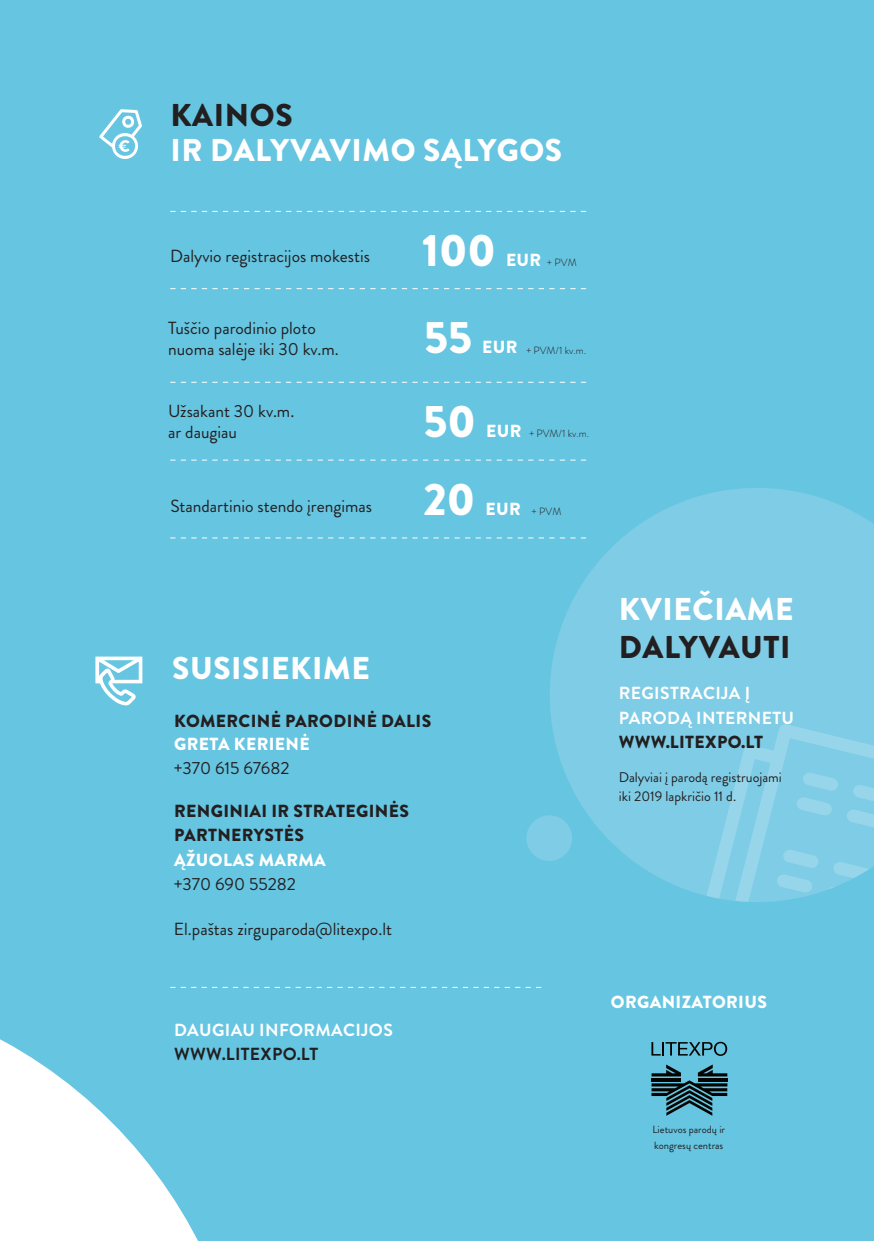
<style>
.page{position:relative;width:874px;height:1241px;background:#fff}
.page>*{position:absolute;margin:0;border:0;box-sizing:border-box;transform-origin:0 0}
.t1{font:900 45.5px "Brandon Grotesque";color:#fff}
.t2{font:900 31.5px/35px "Brandon Grotesque";letter-spacing:.02em;color:#fff}
.t3{font:17.5px/21px "Brandon Grotesque";color:#231f20}
.t4{font:900 17.5px/24.5px "Brandon Grotesque";letter-spacing:.02em;color:#231f20}
.t5{font:700 17.5px "Brandon Grotesque";letter-spacing:.02em;color:#fff}
.t6{font:900 17.5px "Brandon Grotesque";letter-spacing:.02em;color:#fff}
.t7{font:700 17.5px "Brandon Grotesque";letter-spacing:.02em;color:#231f20}
.t8{font:14px/19.2px "Brandon Grotesque";color:#231f20}
.t9{font:10.5px/15.8px "Brandon Grotesque";color:#231f20}
.t10{font:300 10.5px "Brandon Grotesque";color:#231f20}
.s1{color:#231f20}
.s2{color:#fff}
.s3{font-weight:400}
</style>
<div class="page">
<div style="left:0;top:0;width:873px;height:1240px;background:#66c5e1"></div>
<svg style="left:651px;top:1064px;width:76px;height:51px"></svg>
<svg style="left:651px;top:1041px;width:75px;height:14px"></svg>
<svg style="left:99px;top:109px;width:43px;height:50px"></svg>
<svg style="left:170px;top:211px;width:415px;height:1px"></svg>
<svg style="left:170px;top:288px;width:415px;height:1px"></svg>
<svg style="left:170px;top:382px;width:415px;height:1px"></svg>
<svg style="left:170px;top:459px;width:415px;height:1px"></svg>
<svg style="left:170px;top:537px;width:374px;height:1px"></svg>
<svg style="left:254px;top:986px;width:287px;height:1px"></svg>
<svg style="left:0;top:986px;width:249px;height:254px"></svg>
<div style="left:526px;top:815px;width:46px;height:45px;background:#7ecce5;border-radius:50%"></div>
<svg style="left:549px;top:488px;width:324px;height:402px;fill:#7ecce5"></svg>
<svg style="left:688px;top:723px;width:185px;height:179px;background:#83cee6"></svg>
<svg style="left:95px;top:656px;width:48px;height:50px"></svg>
<p class="t2" style="left:170px;top:98px;width:393px"><span class="s1">KAINOS<br></span>IR DALYVAVIMO SĄLYGOS</p>
<p class="t3" style="left:170px;top:245px;width:201px">Dalyvio registracijos mokestis</p>
<p class="t1" style="left:422px;top:217px;width:75px">100</p>
<p class="t6" style="left:505px;top:247px;width:37px">EUR</p>
<p class="t10" style="left:546px;top:255px;width:32px">+ PVM</p>
<p class="t3" style="left:168px;top:317px;width:172px">Tuščio parodinio ploto nuoma salėje iki 30 kv.m.</p>
<p class="t1" style="left:424px;top:305px;width:49px">55</p>
<p class="t6" style="left:482px;top:335px;width:37px">EUR</p>
<p class="t10" style="left:525px;top:342px;width:61px">+ PVM/1 kv.m.</p>
<p class="t3" style="left:168px;top:400px;width:128px">Užsakant 30 kv.m. ar daugiau</p>
<p class="t1" style="left:423px;top:389px;width:54px">50</p>
<p class="t6" style="left:486px;top:418px;width:37px">EUR</p>
<p class="t10" style="left:528px;top:426px;width:61px">+ PVM/1 kv.m.</p>
<p class="t3" style="left:170px;top:496px;width:203px">Standartinio stendo įrengimas</p>
<p class="t1" style="left:423px;top:467px;width:53px">20</p>
<p class="t6" style="left:485px;top:496px;width:37px">EUR</p>
<p class="t10" style="left:531px;top:504px;width:32px">+ PVM</p>
<p class="t2" style="left:172px;top:650px;width:199px">SUSISIEKIME</p>
<p class="t4" style="left:174px;top:709px;width:258px;line-height:22.8px">KOMERCINĖ PARODINĖ DALIS<br><span class="s2">GRETA KERIENĖ</span></p>
<p class="t3" style="left:174px;top:757px;width:117px">+370 615 67682</p>
<p class="t4" style="left:174px;top:798px;width:236px">RENGINIAI IR STRATEGINĖS<br>PARTNERYSTĖS<br><span class="s2">ĄŽUOLAS MARMA<br></span><span class="s3">+370 690 55282</span></p>
<p class="t3" style="left:174px;top:918px;width:219px">El.paštas zirguparoda@litexpo.lt</p>
<p class="t5" style="left:174px;top:1017px;width:220px">DAUGIAU INFORMACIJOS</p>
<p class="t7" style="left:174px;top:1041px;width:145px">WWW.LITEXPO.LT</p>
<p class="t2" style="left:618px;top:590px;width:176px;line-height:37.8px">KVIEČIAME<br><span class="s1">DALYVAUTI</span></p>
<p class="t5" style="left:618px;top:680px;width:133px">REGISTRACIJA Į</p>
<p class="t5" style="left:618px;top:705px;width:176px">PARODĄ INTERNETU</p>
<p class="t4" style="left:618px;top:729px;width:146px">WWW.LITEXPO.LT</p>
<p class="t8" style="left:618px;top:767px;width:165px">Dalyviai į parodą registruojami iki 2019 lapkričio 11 d.</p>
<p class="t6" style="left:610px;top:988px;width:157px">ORGANIZATORIUS</p>
<p class="t9" style="left:652px;top:1121px;width:74px">Lietuvos parodų ir kongresų centras</p>
</div>
